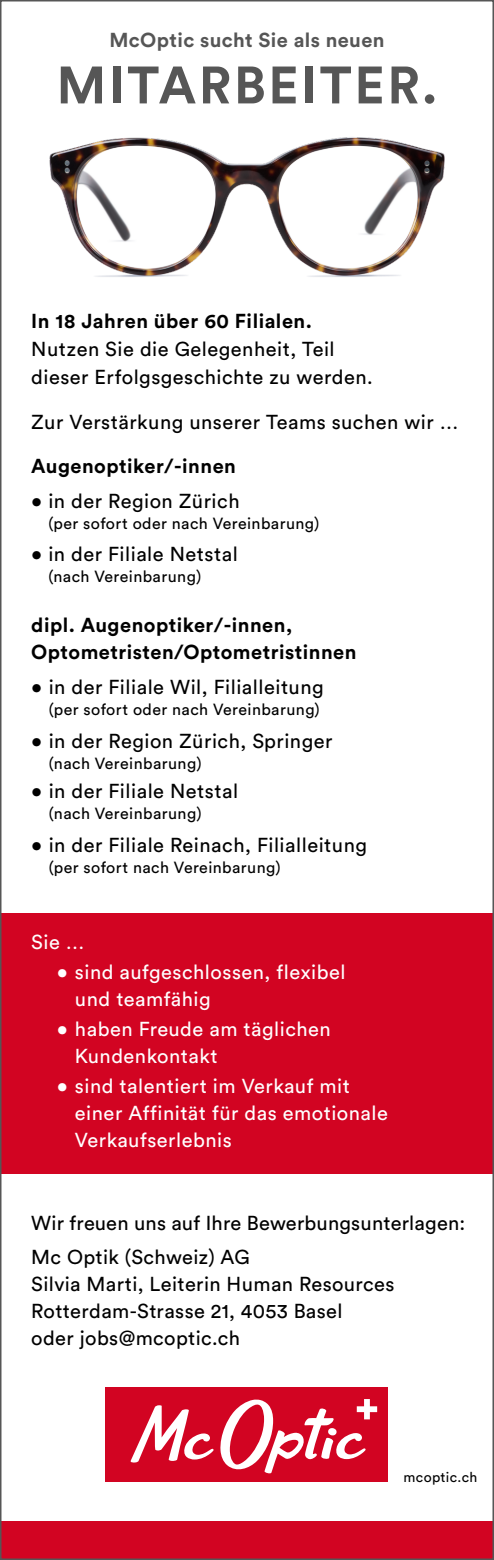
<style>
.page{position:relative;width:494px;height:1560px;background:#fff}
.page>*{position:absolute;margin:0;border:0;box-sizing:border-box;transform-origin:0 0}
.t1{font:700 52px "Circular Pro";letter-spacing:.05em;color:#565656}
.t2{font:20px/27px "Circular Pro";letter-spacing:.025em;color:#000}
.t3{font:20px/27px "Circular Pro";letter-spacing:.025em;color:#fff}
.t4{font:700 20px/27px "Circular Pro";letter-spacing:.025em;color:#000}
.t5{font:700 20px "Circular Pro";letter-spacing:.02em;color:#565656}
.t6{font:16px "Circular Pro";letter-spacing:.025em;color:#000}
.t7{font:14px "Circular Pro";letter-spacing:.025em;color:#000}
</style>
<div class="page">
<img style="left:49px;top:137px;width:396px;height:140px">
<div style="left:0;top:1520px;width:493px;height:39px;background:#d20422"></div>
<div style="left:0;top:913px;width:493px;height:261px;background:#d20422"></div>
<div style="left:105px;top:1387px;width:283px;height:94px;background:#d20422"></div>
<svg style="left:130px;top:1405px;width:83px;height:57px"></svg>
<svg style="left:220px;top:1399px;width:157px;height:75px"></svg>
<p class="t5" style="left:109px;top:27px;width:276px">McOptic sucht Sie als neuen</p>
<h1 class="t1" style="left:56px;top:49px;width:382px">MITARBEITER.</h1>
<p class="t4" style="left:31px;top:307px;width:282px">In 18 Jahren über 60 Filialen.</p>
<p class="t2" style="left:31px;top:334px;width:343px;line-height:28px">Nutzen Sie die Gelegenheit, Teil dieser Erfolgsgeschichte zu werden.</p>
<p class="t2" style="left:31px;top:407px;width:428px">Zur Verstärkung unserer Teams suchen wir …</p>
<p class="t4" style="left:31px;top:451px;width:206px">Augenoptiker/-innen</p>
<p class="t2" style="left:31px;top:486px;width:210px">• in der Region Zürich</p>
<p class="t6" style="left:48px;top:512px;width:272px">(per sofort oder nach Vereinbarung)</p>
<p class="t2" style="left:31px;top:540px;width:208px">• in der Filiale Netstal</p>
<p class="t6" style="left:48px;top:566px;width:154px">(nach Vereinbarung)</p>
<p class="t4" style="left:31px;top:610px;width:326px">dipl. Augenoptiker/-innen,<br>Optometristen/Optometristinnen</p>
<p class="t2" style="left:31px;top:673px;width:294px">• in der Filiale Wil, Filialleitung</p>
<p class="t6" style="left:49px;top:699px;width:272px">(per sofort oder nach Vereinbarung)</p>
<p class="t2" style="left:31px;top:726px;width:302px">• in der Region Zürich, Springer</p>
<p class="t6" style="left:49px;top:752px;width:154px">(nach Vereinbarung)</p>
<p class="t2" style="left:31px;top:776px;width:208px">• in der Filiale Netstal</p>
<p class="t6" style="left:49px;top:802px;width:154px">(nach Vereinbarung)</p>
<p class="t2" style="left:31px;top:830px;width:337px">• in der Filiale Reinach, Filialleitung</p>
<p class="t6" style="left:49px;top:856px;width:233px">(per sofort nach Vereinbarung)</p>
<p class="t3" style="left:31px;top:927px;width:55px">Sie …</p>
<p class="t3" style="left:75px;top:957px;width:272px;text-indent:-18px">• sind aufgeschlossen, flexibel und teamfähig</p>
<p class="t3" style="left:75px;top:1014px;width:257px;text-indent:-18px">• haben Freude am täglichen<br>Kundenkontakt</p>
<p class="t3" style="left:75px;top:1071px;width:314px;text-indent:-18px">• sind talentiert im Verkauf mit einer Affinität für das emotionale<br>Verkaufserlebnis</p>
<p class="t2" style="left:31px;top:1205px;width:435px;line-height:33.8px">Wir freuen uns auf Ihre Bewerbungsunterlagen:<br>Mc Optik (Schweiz) AG</p>
<p class="t2" style="left:31px;top:1269px;width:364px">Silvia Marti, Leiterin Human Resources<br>Rotterdam-Strasse 21, 4053 Basel<br>oder jobs@mcoptic.ch</p>
<p class="t7" style="left:403px;top:1467px;width:75px">mcoptic.ch</p>
</div>
